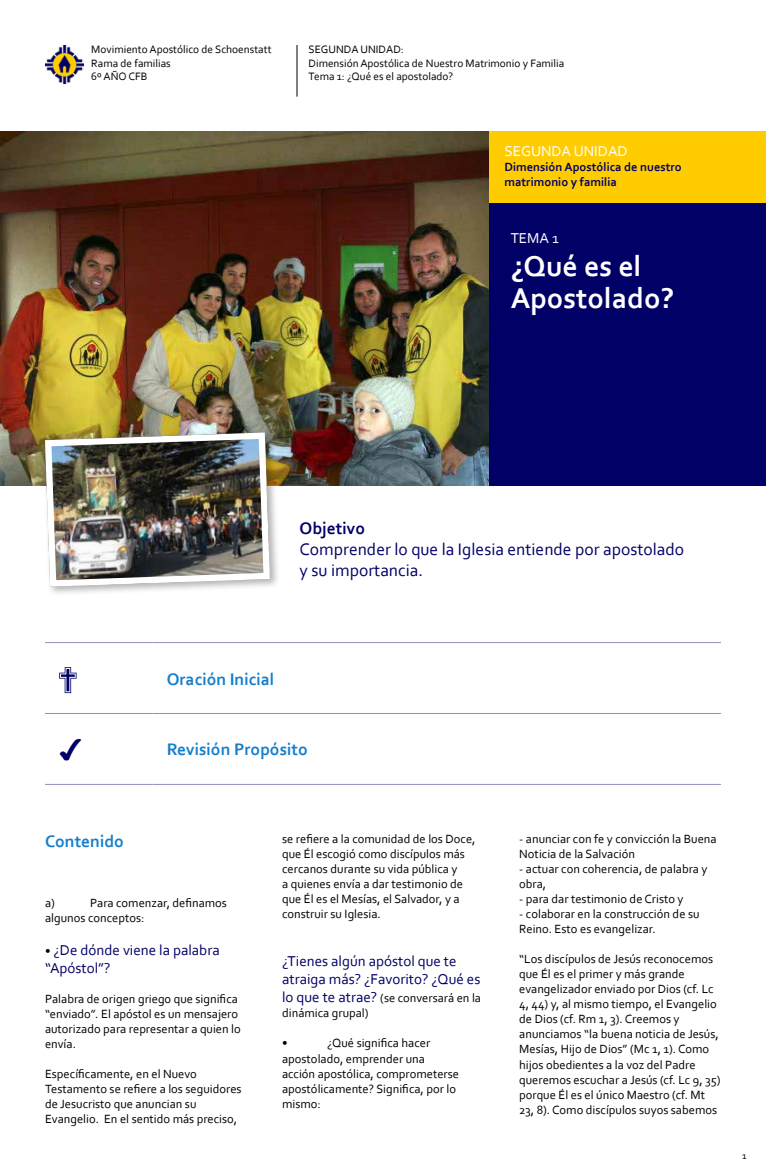
<style>
.page{position:relative;width:766px;height:1170px;background:#fff}
.page>*{position:absolute;margin:0;border:0;box-sizing:border-box;transform-origin:0 0}
.t1{font:700 30px/32.5px "Corbel";color:#fff}
.t2{font:27.5px "Monotype Sorts";color:#010066}
.t3{font:17.5px/21px "Corbel";color:#010066}
.t4{font:700 17.5px "Corbel";color:#147ecc}
.t5{font:700 17.5px "Corbel";color:#010066}
.t6{font:15px/18px "Corbel";color:#010066}
.t7{font:15px "Corbel";color:#fff}
.t8{font:12.5px/15px "Corbel";color:#000}
.t9{font:700 12.5px/15px "Corbel";color:#010066}
.t10{font:11.25px/13.5px "Corbel";color:#000}
.t11{font:10px "Corbel";color:#000}
.s1{font-size:12.5px;color:#000}
.s2{font-size:15px;color:#010066}
</style>
<div class="page">
<div style="left:465px;top:134px;width:300px;height:351px;background:#010066"></div>
<div style="left:465px;top:131px;width:300px;height:71px;background:#fc0"></div>
<img style="left:0;top:131px;width:488px;height:354px">
<div style="left:42px;top:429px;width:238px;height:167px;background:#000;opacity:.3"></div>
<img style="left:42px;top:429px;width:231px;height:161px">
<img style="left:45px;top:45px;width:38px;height:38px">
<hr style="left:297px;top:45px;width:1px;height:52px;background:#000">
<hr style="left:45px;top:642px;width:107px;height:1px;background:#8f8fbc">
<hr style="left:152px;top:642px;width:568px;height:1px;background:#8f8fbc">
<hr style="left:45px;top:713px;width:107px;height:1px;background:#8f8fbc">
<hr style="left:152px;top:713px;width:568px;height:1px;background:#8f8fbc">
<hr style="left:45px;top:784px;width:107px;height:1px;background:#8f8fbc">
<hr style="left:152px;top:784px;width:568px;height:1px;background:#8f8fbc">
<svg style="left:59px;top:667px;width:18px;height:26px"></svg>
<p class="t10" style="left:91px;top:43px;width:182px">Movimiento Apostólico de Schoenstatt<br>Rama de familias<br>6º AÑO CFB</p>
<p class="t10" style="left:308px;top:43px;width:257px">SEGUNDA UNIDAD:<br>Dimensión Apostólica de Nuestro Matrimonio y Familia<br>Tema 1: ¿Qué es el apostolado?</p>
<p class="t7" style="left:504px;top:141px;width:125px">SEGUNDA UNIDAD</p>
<p class="t9" style="left:504px;top:159px;width:179px">Dimensión Apostólica de nuestro matrimonio y familia</p>
<p class="t7" style="left:510px;top:229px;width:50px">TEMA 1</p>
<h1 class="t1" style="left:510px;top:249px;width:165px">¿Qué es el<br>Apostolado?</h1>
<h3 class="t5" style="left:299px;top:517px;width:67px">Objetivo</h3>
<h3 class="t3" style="left:299px;top:538px;width:386px">Comprender lo que la Iglesia entiende por apostolado y su importancia.</h3>
<h3 class="t4" style="left:167px;top:667px;width:109px">Oración Inicial</h3>
<h2 class="t2" style="left:59px;top:738px;width:27px">4</h2>
<h3 class="t4" style="left:167px;top:738px;width:143px">Revisión Propósito</h3>
<h3 class="t4" style="left:45px;top:830px;width:80px">Contenido</h3>
<p class="t8" style="left:45px;top:895px;width:183px;text-indent:45px">Para comenzar, definamos algunos conceptos:</p>
<p class="t6" style="left:45px;top:940px;width:176px"><span class="s1">•</span> ¿De dónde viene la palabra “Apóstol”?</p>
<p class="t8" style="left:45px;top:991px;width:197px">Palabra de origen griego que significa “enviado”. El apóstol es un mensajero autorizado para representar a quien lo envía.</p>
<p class="t8" style="left:45px;top:1066px;width:198px">Específicamente, en el Nuevo Testamento se refiere a los seguidores de Jesucristo que anuncian su Evangelio. En el sentido más preciso,</p>
<p class="t8" style="left:45px;top:895px;width:11px">a)</p>
<p class="t8" style="left:282px;top:831px;width:195px">se refiere a la comunidad de los Doce, que Él escogió como discípulos más cercanos durante su vida pública y<br>a quienes envía a dar testimonio de que Él es el Mesías, el Salvador, y a construir su Iglesia.</p>
<p class="t6" style="left:282px;top:952px;width:200px">¿Tienes algún apóstol que te atraiga más? ¿Favorito? ¿Qué es</p>
<p class="t8" style="left:282px;top:990px;width:200px"><span class="s2">lo que te atrae?</span> (se conversará en la dinámica grupal)</p>
<p class="t8" style="left:282px;top:1035px;width:7px">•</p>
<p class="t8" style="left:282px;top:1035px;width:178px;text-indent:45px">¿Qué significa hacer apostolado, emprender una acción apostólica, comprometerse apostólicamente? Significa, por lo mismo:</p>
<p class="t8" style="left:519px;top:831px;width:199px">- anunciar con fe y convicción la Buena<br>Noticia de la Salvación</p>
<p class="t8" style="left:519px;top:861px;width:190px">- actuar con coherencia, de palabra y obra,</p>
<p class="t8" style="left:519px;top:891px;width:166px">- para dar testimonio de Cristo y</p>
<p class="t8" style="left:519px;top:906px;width:182px">- colaborar en la construcción de su<br>Reino. Esto es evangelizar.</p>
<p class="t8" style="left:519px;top:951px;width:203px">“Los discípulos de Jesús reconocemos que Él es el primer y más grande evangelizador enviado por Dios (cf. Lc 4, 44) y, al mismo tiempo, el Evangelio de Dios (cf. Rm 1, 3). Creemos y anunciamos “la buena noticia de Jesús, Mesías, Hijo de Dios” (Mc 1, 1). Como hijos obedientes a la voz del Padre queremos escuchar a Jesús (cf. Lc 9, 35) porque Él es el único Maestro (cf. Mt 23, 8). Como discípulos suyos sabemos</p>
<p class="t11" style="left:741px;top:1149px;width:6px">1</p>
</div>
